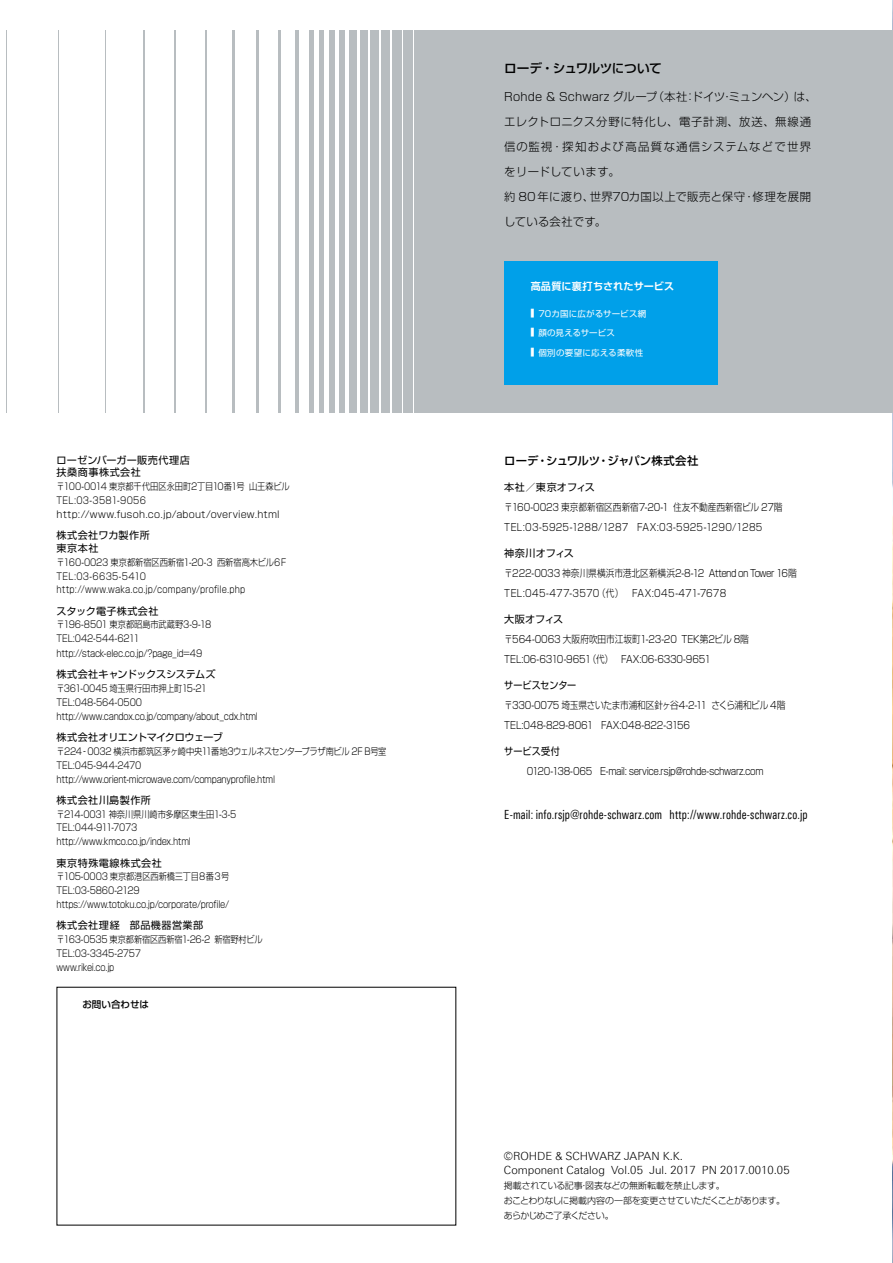
<style>
.page{position:relative;width:893px;height:1263px;background:#fff}
.page>*{position:absolute;margin:0;border:0;box-sizing:border-box;transform-origin:0 0}
.t1{font:12.6px "Linotype Univers 420 Cn";letter-spacing:.015em;color:#000;scale:.88 1}
.t2{font:500 12.6px "Shin Go Pro";letter-spacing:-.03em;color:#000}
.t3{font:300 11.4px/24.9px "Shin Go Pro";letter-spacing:.035em;color:#000}
.t4{font:500 11.4px "Shin Go Pro";color:#000}
.t5{font:300 11.25px/14.9px "Linotype Univers 330";color:#000}
.t6{font:300 10.05px/19.6px "Shin Go Pro";letter-spacing:-.02em;color:#000;scale:.86 1}
.t7{font:300 10.05px/19.6px "Shin Go Pro";color:#000;scale:.86 1}
.t8{font:10.05px/12.8px "Shin Go Pro";letter-spacing:.03em;color:#000}
.t9{font:300 10.05px "Shin Go Pro";letter-spacing:-.045em;color:#000;scale:.9 1}
.t10{font:10.05px "Shin Go Pro";letter-spacing:-.045em;color:#000}
.t11{font:10.05px "Shin Go Pro";letter-spacing:.01em;color:#000}
.t12{font:10.05px "Shin Go Pro";letter-spacing:-.015em;color:#000}
.t13{font:700 10.05px "Shin Go Pro De";letter-spacing:.015em;color:#fff}
.t14{font:10.05px "Shin Go Pro";letter-spacing:.05em;color:#000}
.t15{font:10.05px "Shin Go Pro";letter-spacing:-.005em;color:#000;scale:.9 1}
.t16{font:10.05px "Shin Go Pro";letter-spacing:.03em;color:#000;scale:.9 1}
.t17{font:300 9.6px/13.8px "Shin Go Pro";letter-spacing:-.02em;color:#000;scale:.86 1}
.t18{font:300 9.6px/13.8px "Shin Go Pro";letter-spacing:.015em;color:#000;scale:.86 1}
.t19{font:500 9.6px "Shin Go Pro";letter-spacing:-.01em;color:#000}
.t20{font:300 9px/14.9px "Shin Go Pro";letter-spacing:-.035em;color:#000}
.t21{font:8.55px "Shin Go Pro";letter-spacing:.025em;color:#fff}
.t22{font:8.55px "Shin Go Pro";letter-spacing:.045em;color:#fff}
.t23{font:8.55px "Shin Go Pro";letter-spacing:.005em;color:#fff}
.s1{font-size:10.2px}
</style>
<div class="page">
<img style="left:892px;top:0;width:1px;height:1263px">
<div style="left:425px;top:30px;width:10px;height:382px;background:#b8bdc0"></div>
<div style="left:414px;top:30px;width:10px;height:382px;background:#b8bdc0"></div>
<div style="left:403px;top:30px;width:10px;height:382px;background:#b8bdc0"></div>
<div style="left:392px;top:30px;width:9px;height:382px;background:#b8bdc0"></div>
<div style="left:381px;top:30px;width:9px;height:382px;background:#b8bdc0"></div>
<div style="left:370px;top:30px;width:9px;height:382px;background:#b8bdc0"></div>
<div style="left:360px;top:30px;width:7px;height:382px;background:#b8bdc0"></div>
<div style="left:349px;top:30px;width:7px;height:382px;background:#b8bdc0"></div>
<div style="left:340px;top:30px;width:5px;height:382px;background:#b8bdc0"></div>
<div style="left:329px;top:30px;width:6px;height:382px;background:#b8bdc0"></div>
<hr style="left:320px;top:30px;width:4px;height:382px;background:#b8bdc0">
<hr style="left:309px;top:30px;width:4px;height:382px;background:#b8bdc0">
<hr style="left:295px;top:30px;width:3px;height:382px;background:#b8bdc0">
<hr style="left:278px;top:30px;width:3px;height:382px;background:#b8bdc0">
<hr style="left:256px;top:30px;width:3px;height:382px;background:#b8bdc0">
<hr style="left:233px;top:30px;width:2px;height:382px;background:#b8bdc0">
<hr style="left:205px;top:30px;width:2px;height:382px;background:#b8bdc0">
<hr style="left:174px;top:30px;width:2px;height:382px;background:#b8bdc0">
<hr style="left:143px;top:30px;width:2px;height:382px;background:#b8bdc0">
<hr style="left:105px;top:30px;width:1px;height:382px;background:#b8bdc0">
<hr style="left:58px;top:30px;width:1px;height:382px;background:#b8bdc0">
<hr style="left:6px;top:30px;width:1px;height:382px;background:#b8bdc0">
<div style="left:436px;top:30px;width:457px;height:382px;background:#b8bdc0"></div>
<div style="left:504px;top:261px;width:214px;height:123px;background:#00a0e9"></div>
<p class="t8" style="left:57px;top:452px;width:135px">ローゼンバーガー販売代理店扶桑商事株式会社</p>
<p class="t18" style="left:57px;top:478px;width:273px">〒100-0014 東京都千代田区永田町2丁目10番1号 山王森ビル<br>TEL:03-3581-9056 http://www.fusoh.co.jp/about/overview.html</p>
<p class="t8" style="left:57px;top:528px;width:95px">株式会社ワカ製作所東京本社</p>
<p class="t18" style="left:57px;top:554px;width:270px">〒160-0023 東京都新宿区西新宿1-20-3 西新宿高木ビル6Ｆ<br>TEL:03-6635-5410 http://www.waka.co.jp/company/profile.php</p>
<p class="t8" style="left:57px;top:603px;width:104px">スタック電子株式会社</p>
<p class="t17" style="left:57px;top:617px;width:181px">〒196-8501 東京都昭島市武蔵野3-9-18<br>TEL:042-544-6211</p>
<p class="t17" style="left:57px;top:645px;width:171px">http://stack-elec.co.jp/?page_id=49</p>
<p class="t12" style="left:57px;top:666px;width:161px">株式会社キャンドックスシステムズ</p>
<p class="t17" style="left:57px;top:680px;width:236px">〒361-0045 埼玉県行田市押上町15-21<br>TEL:048-564-0500 http://www.candox.co.jp/company/about_cdx.html</p>
<p class="t10" style="left:57px;top:729px;width:168px">株式会社オリエントマイクロウェーブ</p>
<p class="t17" style="left:57px;top:743px;width:385px">〒224‐0032 横浜市都筑区茅ヶ崎中央11番地3ウェルネスセンタープラザ南ビル 2F B号室<br>TEL:045-944-2470<br>http://www.orient-microwave.com/companyprofile.html</p>
<p class="t8" style="left:57px;top:792px;width:96px">株式会社川島製作所</p>
<p class="t17" style="left:57px;top:806px;width:211px">〒214-0031 神奈川県川崎市多摩区東生田1-3-5<br>TEL:044-911-7073 http://www.kmco.co.jp/index.html</p>
<p class="t14" style="left:57px;top:854px;width:107px">東京特殊電線株式会社</p>
<p class="t17" style="left:57px;top:869px;width:202px">〒105-0003 東京都港区西新橋三丁目８番３号<br>TEL:03-5860-2129 https://www.totoku.co.jp/corporate/profile/</p>
<p class="t8" style="left:57px;top:918px;width:148px">株式会社理経　部品機器営業部</p>
<p class="t17" style="left:57px;top:931px;width:241px">〒163-0535 東京都新宿区西新宿1-26-2 新宿野村ビル<br>TEL:03-3345-2757<br>www.rikei.co.jp</p>
<p class="t19" style="left:83px;top:996px;width:68px">お問い合わせは</p>
<h1 class="t2" style="left:504px;top:58px;width:159px">ローデ・シュワルツについて</h1>
<p class="t3" style="left:504px;top:83px;width:314px">Rohde &amp; Schwarz グループ（本社：ドイツ・ミュンヘン）は、エレクトロニクス分野に特化し、電子計測、放送、無線通信の監視・探知および高品質な通信システムなどで世界をリードしています。<br>約 80年に渡り、世界70カ国以上で販売と保守・修理を展開している会社です。</p>
<p class="t13" style="left:531px;top:277px;width:145px">高品質に裏打ちされたサービス</p>
<p class="t21" style="left:531px;top:306px;width:117px"><span class="s1">■</span> 70カ国に広がるサービス網</p>
<p class="t23" style="left:531px;top:326px;width:86px"><span class="s1">■</span> 顔の見えるサービス</p>
<p class="t22" style="left:531px;top:345px;width:114px"><span class="s1">■</span> 個別の要望に応える柔軟性</p>
<p class="t4" style="left:504px;top:451px;width:196px">ローデ・シュワルツ・ジャパン株式会社</p>
<p class="t11" style="left:504px;top:479px;width:92px">本社／東京オフィス</p>
<p class="t7" style="left:504px;top:496px;width:325px">〒160-0023 東京都新宿区西新宿7-20-1 住友不動産西新宿ビル 27階<br>TEL:03-5925-1288/1287　FAX:03-5925-1290/1285</p>
<p class="t11" style="left:504px;top:545px;width:71px">神奈川オフィス</p>
<p class="t6" style="left:504px;top:562px;width:342px">〒222-0033 神奈川県横浜市港北区新横浜2-8-12 Attend on Tower 16階<br>TEL:045-477-3570（代）　FAX:045-471-7678</p>
<p class="t8" style="left:504px;top:612px;width:60px">大阪オフィス</p>
<p class="t6" style="left:504px;top:628px;width:286px">〒564-0063 大阪府吹田市江坂町1-23-20 TEK第2ビル 8階<br>TEL:06-6310-9651（代）　FAX:06-6330-9651</p>
<p class="t15" style="left:504px;top:677px;width:82px">サービスセンター</p>
<p class="t6" style="left:504px;top:694px;width:328px">〒330-0075 埼玉県さいたま市浦和区針ヶ谷4-2-11 さくら浦和ビル 4階<br>TEL:048-829-8061　FAX:048-822-3156</p>
<p class="t16" style="left:504px;top:743px;width:63px">サービス受付</p>
<p class="t9" style="left:504px;top:763px;width:289px">　　 0120-138-065　E-mail: service.rsjp@rohde-schwarz.com</p>
<h1 class="t1" style="left:504px;top:807px;width:346px">E-mail: info.rsjp@rohde-schwarz.com http://www.rohde-schwarz.co.jp</h1>
<p class="t5" style="left:504px;top:1148px;width:288px">©ROHDE &amp; SCHWARZ JAPAN K.K.<br>Component Catalog Vol.05 Jul. 2017 PN 2017.0010.05</p>
<p class="t20" style="left:504px;top:1177px;width:283px">掲載されている記事・図表などの無断転載を禁止します。<br>おことわりなしに掲載内容の一部を変更させていただくことがあります。あらかじめご了承ください。</p>
</div>
